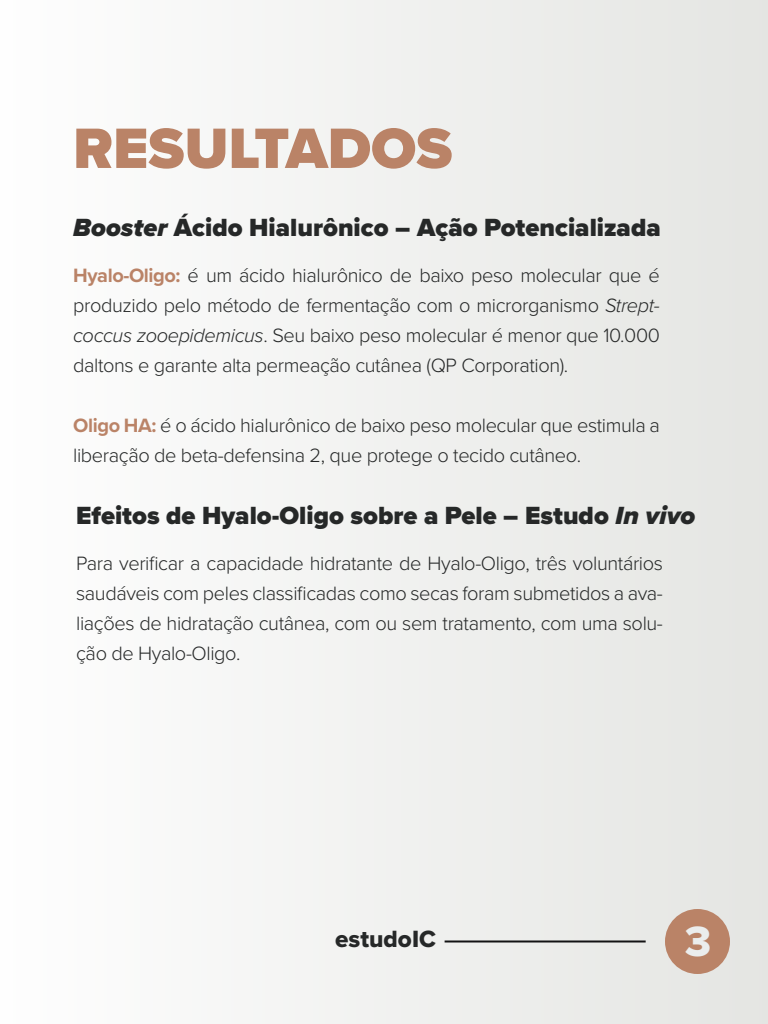
<style>
.page{position:relative;width:768px;height:1024px;background:#fff}
.page>*{position:absolute;margin:0;border:0;box-sizing:border-box;transform-origin:0 0}
.t1{font:900 59px "Proxima Nova";color:#ba8367}
.t2{font:43.9px "Proxima Nova Extrabld";color:#ebeded}
.t3{font:900 25.8px "Proxima Nova";color:#262828}
.t4{font:24.4px "Proxima Nova Extrabld";color:#262828}
.t5{font:300 20px/30px "Proxima Nova";letter-spacing:-.02em;color:#262828;text-align:justify}
.s1{font-style:italic}
.s2{font-weight:700;color:#ba8367}
</style>
<div class="page">
<div style="left:0;top:0;width:768px;height:1024px;background:linear-gradient(to right,#fefefe,#e4e5e2)"></div>
<div style="left:665px;top:909px;width:65px;height:65px;background:#ba8367;border-radius:50%"></div>
<hr style="left:445px;top:940px;width:201px;height:2px;background:#131314">
<h1 class="t1" style="left:73px;top:104px;width:381px">RESULTADOS</h1>
<p class="t3" style="left:73px;top:208px;width:589px"><span class="s1">Booster</span> Ácido Hialurônico – Ação Potencializada</p>
<p class="t5" style="left:73px;top:259px;width:588px"><span class="s2">Hyalo-Oligo:</span> é um ácido hialurônico de baixo peso molecular que é produzido pelo método de fermentação com o microrganismo <span class="s1">Strept&shy;coccus zooepidemicus</span>. Seu baixo peso molecular é menor que 10.000 daltons e garante alta permeação cutânea (QP Corporation).</p>
<p class="t5" style="left:73px;top:409px;width:588px"><span class="s2">Oligo HA:</span> é o ácido hialurônico de baixo peso molecular que estimula a liberação de beta-defensina 2, que protege o tecido cutâneo.</p>
<p class="t3" style="left:76px;top:496px;width:621px">Efeitos de Hyalo-Oligo sobre a Pele – Estudo <span class="s1">In vivo</span></p>
<p class="t5" style="left:76px;top:547px;width:588px">Para verificar a capacidade hidratante de Hyalo-Oligo, três voluntários saudáveis com peles classificadas como secas foram submetidos a ava&shy;liações de hidratação cutânea, com ou sem tratamento, com uma solu&shy;ção de Hyalo-Oligo.</p>
<p class="t4" style="left:335px;top:921px;width:102px">estudoIC</p>
<h2 class="t2" style="left:685px;top:909px;width:28px">3</h2>
</div>
